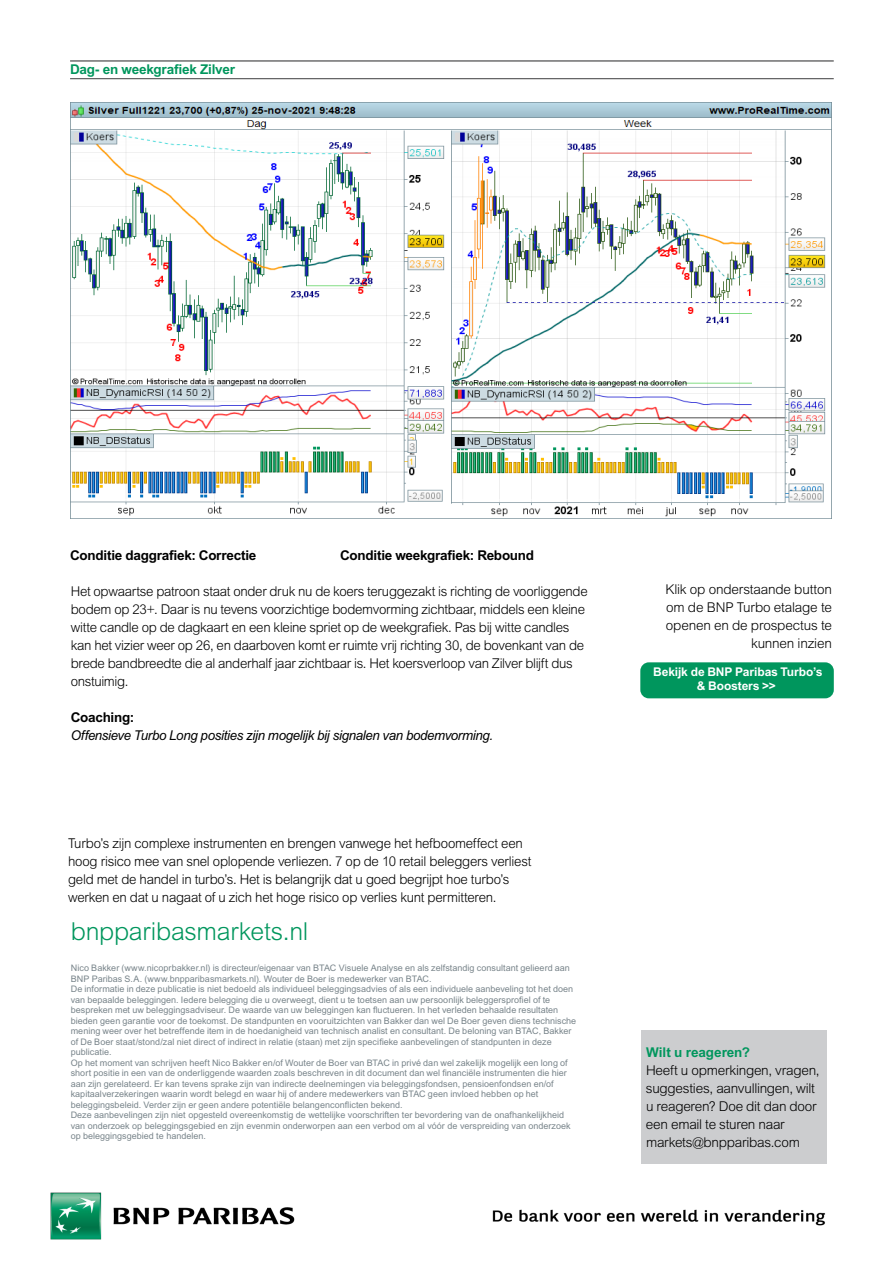
<style>
.page{position:relative;width:893px;height:1263px;background:#fff}
.page>*{position:absolute;margin:0;border:0;box-sizing:border-box;transform-origin:0 0}
.Name_under_small_quo{font:300 24.75px "Arial MT Std";letter-spacing:-.01em;color:#00965d}
.Body{font:300 13.5px/18px "Arial MT Std";letter-spacing:-.025em;color:#000}
.Intro_text_14_16pt{font:300 13.5px/18px "Arial MT Std";letter-spacing:-.02em;color:#000}
.Bullet_points_level{font:300 13.5px/18px "Arial MT Std";letter-spacing:-.015em;color:#000;text-align:right}
.Body-2{font:italic 13.5px "Arial MT Std";letter-spacing:-.025em;color:#000}
.Body-3{font:700 13.5px "Arial MT Std";letter-spacing:-.02em;color:#000}
.Basisalinea{font:700 13.5px "Arial MT Std";letter-spacing:-.015em;color:#00965d}
.t1{font:700 12px/14.4px "Arial MT Std";letter-spacing:-.01em;color:#fff;text-align:center}
.Body_text_9_12pt{font:9px/10.5px "Arial MT Std";color:#78848a}
.s1{font-weight:700;color:#00965d}
</style>
<div class="page">
<div style="left:641px;top:1030px;width:185px;height:133px;background:#cccdcf"></div>
<img style="left:492px;top:1209px;width:334px;height:17px">
<img style="left:50px;top:1192px;width:245px;height:48px">
<hr style="left:70px;top:60px;width:764px;height:2px;background:#3e3e3f">
<hr style="left:70px;top:78px;width:764px;height:1px;background:#3e3e3f">
<img style="left:70px;top:103px;width:762px;height:416px">
<div style="left:640px;top:662px;width:194px;height:36px;background:#00965d;border-radius:9px"></div>
<p class="Basisalinea" style="left:70px;top:62px;width:166px">Dag- en weekgrafiek Zilver</p>
<p class="Body-3" style="left:70px;top:548px;width:188px">Conditie daggrafiek: Correctie</p>
<p class="Body-3" style="left:340px;top:548px;width:196px">Conditie weekgrafiek: Rebound</p>
<p class="Body" style="left:71px;top:583px;width:518px">Het opwaartse patroon staat onder druk nu de koers teruggezakt is richting de voorliggende bodem op 23+. Daar is nu tevens voorzichtige bodemvorming zichtbaar, middels een kleine witte candle op de dagkaart en een kleine spriet op de weekgrafiek. Pas bij witte candles kan het vizier weer op 26, en daarboven komt er ruimte vrij richting 30, de bovenkant van de brede bandbreedte die al anderhalf jaar zichtbaar is. Het koersverloop van Zilver blijft dus onstuimig.</p>
<p class="Body-3" style="left:71px;top:710px;width:65px">Coaching:</p>
<p class="Body-2" style="left:71px;top:728px;width:424px">Offensieve Turbo Long posities zijn mogelijk bij signalen van bodemvorming.</p>
<p class="Body" style="left:68px;top:835px;width:465px">Turbo’s zijn complexe instrumenten en brengen vanwege het hefboomeffect een hoog risico mee van snel oplopende verliezen. 7 op de 10 retail beleggers verliest geld met de handel in turbo’s. Het is belangrijk dat u goed begrijpt hoe turbo’s werken en dat u nagaat of u zich het hoge risico op verlies kunt permitteren.</p>
<p class="Name_under_small_quo" style="left:71px;top:917px;width:239px">bnpparibasmarkets.nl</p>
<p class="Body_text_9_12pt" style="left:71px;top:962px;width:507px">Nico Bakker (www.nicoprbakker.nl) is directeur/eigenaar van BTAC Visuele Analyse en als zelfstandig consultant gelieerd aan BNP Paribas S.A. (www.bnpparibasmarkets.nl). Wouter de Boer is medewerker van BTAC.<br>De informatie in deze publicatie is niet bedoeld als individueel beleggingsadvies of als een individuele aanbeveling tot het doen van bepaalde beleggingen. Iedere belegging die u overweegt, dient u te toetsen aan uw persoonlijk beleggersprofiel of te bespreken met uw beleggingsadviseur. De waarde van uw beleggingen kan fluctueren. In het verleden behaalde resultaten bieden geen garantie voor de toekomst. De standpunten en vooruitzichten van Bakker dan wel De Boer geven diens technische mening weer over het betreffende item in de hoedanigheid van technisch analist en consultant. De beloning van BTAC, Bakker of De Boer staat/stond/zal niet direct of indirect in relatie (staan) met zijn specifieke aanbevelingen of standpunten in deze publicatie.<br>Op het moment van schrijven heeft Nico Bakker en/of Wouter de Boer van BTAC in privé dan wel zakelijk mogelijk een long of short positie in een van de onderliggende waarden zoals beschreven in dit document dan wel financiële instrumenten die hier aan zijn gerelateerd. Er kan tevens sprake zijn van indirecte deelnemingen via beleggingsfondsen, pensioenfondsen en/of kapitaalverzekeringen waarin wordt belegd en waar hij of andere medewerkers van BTAC geen invloed hebben op het beleggingsbeleid. Verder zijn er geen andere potentiële belangenconflicten bekend.<br>Deze aanbevelingen zijn niet opgesteld overeenkomstig de wettelijke voorschriften ter bevordering van de onafhankelijkheid van onderzoek op beleggingsgebied en zijn evenmin onderworpen aan een verbod om al vóór de verspreiding van onderzoek op beleggingsgebied te handelen.</p>
<p class="Bullet_points_level" style="left:665px;top:580px;width:168px">Klik op onderstaande button om de BNP Turbo etalage te openen en de prospectus te kunnen inzien</p>
<p class="t1" style="left:653px;top:664px;width:171px">Bekijk de BNP Paribas Turbo’s &amp; Boosters &gt;&gt;</p>
<p class="Intro_text_14_16pt" style="left:646px;top:1043px;width:175px"><span class="s1">Wilt u reageren?<br></span>Heeft u opmerkingen, vragen, suggesties, aanvullingen, wilt u reageren? Doe dit dan door een email te sturen naar markets@bnpparibas.com</p>
</div>
